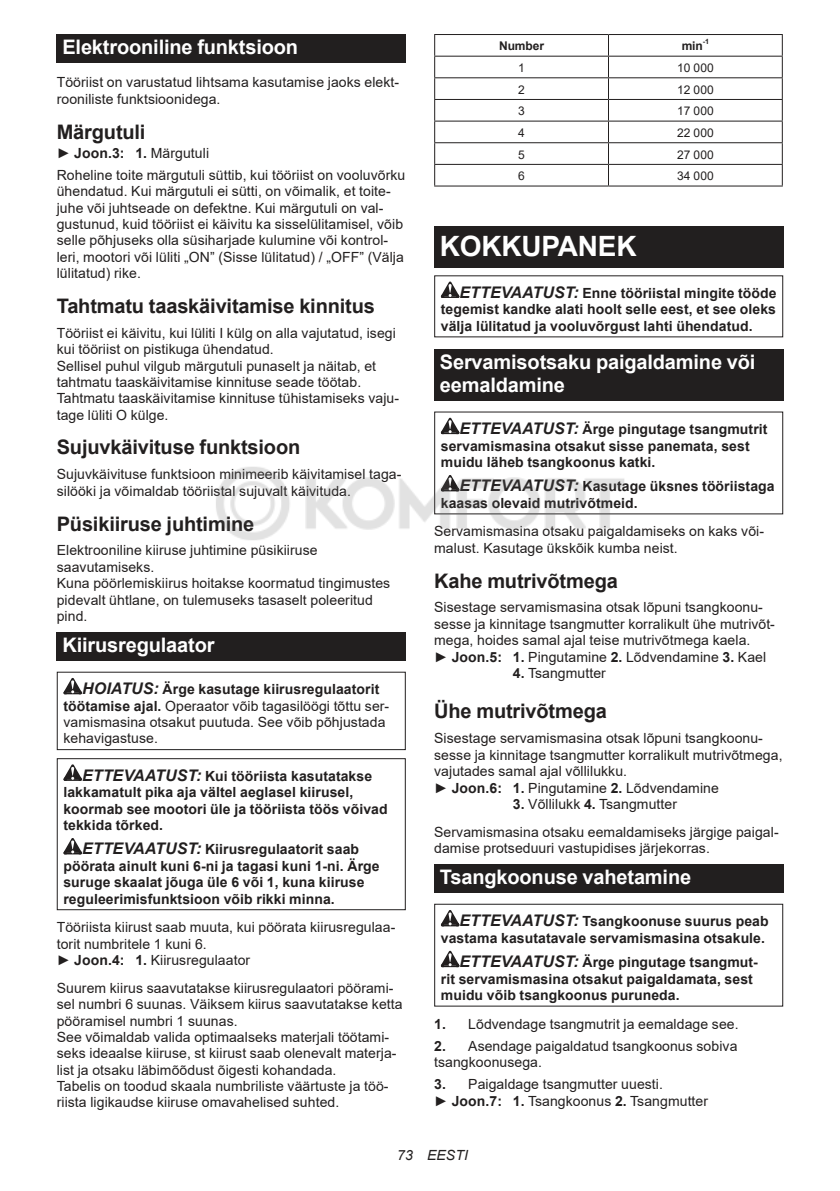
<style>
.page{position:relative;width:840px;height:1191px;background:#fff}
.page>*{position:absolute;margin:0;border:0;box-sizing:border-box;transform-origin:0 0}
.t1{font:700 28px "Arial";letter-spacing:-.01em;color:#fff}
.t2{font:700 20px "Arial";letter-spacing:-.01em;color:#221f1f}
.t3{font:700 20px/23.4px "Arial";letter-spacing:-.01em;color:#fff}
.t4{font:14px/16.4px "Arial";letter-spacing:.005em;color:#221f1f}
.t5{font:700 14px/16.4px "Arial";letter-spacing:.005em;color:#221f1f}
.t6{font:italic 14px "Arial";letter-spacing:.005em;color:#221f1f}
.t7{font:12px "Arial";letter-spacing:.005em;color:#221f1f}
.t8{font:700 12px "Arial";letter-spacing:-.01em;color:#221f1f}
.t9{font:700 7.2px "Arial";color:#221f1f}
.s1{font-weight:700}
.s2{font-weight:700;font-style:italic;font-size:16px}
.s3{font-style:italic;font-size:16px}
</style>
<div class="page">
<div style="left:57px;top:34px;width:348px;height:29px;background:#221f1f"></div>
<div style="left:57px;top:632px;width:348px;height:29px;background:#221f1f"></div>
<svg style="left:63px;top:678px;width:19px;height:16px"></svg>
<div style="left:57px;top:671px;width:348px;height:79px;border:1px solid #221f1f"></div>
<svg style="left:63px;top:764px;width:19px;height:16px"></svg>
<svg style="left:63px;top:838px;width:19px;height:16px"></svg>
<div style="left:57px;top:758px;width:348px;height:152px;border:1px solid #221f1f"></div>
<hr style="left:434px;top:34px;width:174px;height:1px;background:#221f1f">
<hr style="left:608px;top:34px;width:174px;height:1px;background:#221f1f">
<hr style="left:434px;top:56px;width:174px;height:1px;background:#221f1f">
<hr style="left:608px;top:56px;width:174px;height:1px;background:#221f1f">
<hr style="left:434px;top:77px;width:174px;height:1px;background:#221f1f">
<hr style="left:608px;top:77px;width:174px;height:1px;background:#221f1f">
<hr style="left:434px;top:99px;width:174px;height:1px;background:#221f1f">
<hr style="left:608px;top:99px;width:174px;height:1px;background:#221f1f">
<hr style="left:434px;top:121px;width:174px;height:1px;background:#221f1f">
<hr style="left:608px;top:121px;width:174px;height:1px;background:#221f1f">
<hr style="left:434px;top:142px;width:174px;height:1px;background:#221f1f">
<hr style="left:608px;top:142px;width:174px;height:1px;background:#221f1f">
<hr style="left:434px;top:164px;width:174px;height:1px;background:#221f1f">
<svg style="left:434px;top:35px;width:1px;height:150px"></svg>
<hr style="left:608px;top:164px;width:174px;height:1px;background:#221f1f">
<svg style="left:781px;top:35px;width:1px;height:150px"></svg>
<hr style="left:434px;top:185px;width:174px;height:1px;background:#221f1f">
<hr style="left:608px;top:185px;width:174px;height:1px;background:#221f1f">
<div style="left:434px;top:226px;width:348px;height:41px;background:#221f1f"></div>
<svg style="left:440px;top:281px;width:19px;height:17px"></svg>
<div style="left:434px;top:349px;width:348px;height:51px;background:#221f1f"></div>
<svg style="left:440px;top:418px;width:19px;height:16px"></svg>
<div style="left:434px;top:864px;width:348px;height:29px;background:#221f1f"></div>
<svg style="left:440px;top:910px;width:19px;height:16px"></svg>
<svg style="left:440px;top:950px;width:19px;height:17px"></svg>
<div style="left:434px;top:903px;width:348px;height:103px;border:1px solid #221f1f"></div>
<img style="left:216px;top:457px;width:413px;height:83px">
<h2 class="t3" style="left:62px;top:37px;width:237px">Elektrooniline funktsioon</h2>
<p class="t4" style="left:57px;top:74px;width:343px">Tööriist on varustatud lihtsama kasutamise jaoks elekt&shy;rooniliste funktsioonidega.</p>
<h2 class="t2" style="left:57px;top:124px;width:90px">Märgutuli</h2>
<p class="t4" style="left:57px;top:142px;width:350px;line-height:22px">► <span class="s1">Joon.3: 1.</span> Märgutuli<br>Roheline toite märgutuli süttib, kui tööriist on vooluvõrku</p>
<p class="t4" style="left:57px;top:183px;width:348px">ühendatud. Kui märgutuli ei sütti, on võimalik, et toite&shy;juhe või juhtseade on defektne. Kui märgutuli on val&shy;gustunud, kuid tööriist ei käivitu ka sisselülitamisel, võib selle põhjuseks olla süsiharjade kulumine või kontrol&shy;leri, mootori või lüliti „ON” (Sisse lülitatud) / „OFF” (Välja lülitatud) rike.</p>
<h2 class="t2" style="left:57px;top:298px;width:319px">Tahtmatu taaskäivitamise kinnitus</h2>
<p class="t4" style="left:57px;top:324px;width:343px">Tööriist ei käivitu, kui lüliti I külg on alla vajutatud, isegi kui tööriist on pistikuga ühendatud.<br>Sellisel puhul vilgub märgutuli punaselt ja näitab, et tahtmatu taaskäivitamise kinnituse seade töötab.<br>Tahtmatu taaskäivitamise kinnituse tühistamiseks vaju&shy;tage lüliti O külge.</p>
<h2 class="t2" style="left:57px;top:439px;width:245px">Sujuvkäivituse funktsioon</h2>
<p class="t4" style="left:57px;top:466px;width:346px">Sujuvkäivituse funktsioon minimeerib käivitamisel taga&shy;silööki ja võimaldab tööriistal sujuvalt käivituda.</p>
<h2 class="t2" style="left:57px;top:515px;width:199px">Püsikiiruse juhtimine</h2>
<p class="t4" style="left:57px;top:542px;width:335px">Elektrooniline kiiruse juhtimine püsikiiruse saavutamiseks.<br>Kuna pöörlemiskiirus hoitakse koormatud tingimustes pidevalt ühtlane, on tulemuseks tasaselt poleeritud pind.</p>
<h2 class="t3" style="left:62px;top:635px;width:154px">Kiirusregulaator</h2>
<p class="t4" style="left:63px;top:681px;width:327px;text-indent:19px"><span class="s2">HOIATUS:</span> <span class="s1">Ärge kasutage kiirusregulaatorit töötamise ajal.</span> Operaator võib tagasilöögi tõttu ser&shy;vamismasina otsakut puutuda. See võib põhjustada kehavigastuse.</p>
<p class="t5" style="left:63px;top:769px;width:325px;text-indent:19px"><span class="s3">ETTEVAATUST:</span> Kui tööriista kasutatakse lakkamatult pika aja vältel aeglasel kiirusel, koormab see mootori üle ja tööriista töös võivad tekkida tõrked.</p>
<p class="t5" style="left:63px;top:842px;width:317px;text-indent:19px"><span class="s3">ETTEVAATUST:</span> Kiirusregulaatorit saab pöörata ainult kuni 6-ni ja tagasi kuni 1-ni. Ärge suruge skaalat jõuga üle 6 või 1, kuna kiiruse reguleerimisfunktsioon võib rikki minna.</p>
<p class="t4" style="left:57px;top:919px;width:340px">Tööriista kiirust saab muuta, kui pöörata kiirusregulaa&shy;torit numbritele 1 kuni 6.<br>► <span class="s1">Joon.4: 1.</span> Kiirusregulaator</p>
<p class="t4" style="left:57px;top:980px;width:347px">Suurem kiirus saavutatakse kiirusregulaatori pöörami&shy;sel numbri 6 suunas. Väiksem kiirus saavutatakse ketta pööramisel numbri 1 suunas.<br>See võimaldab valida optimaalseks materjali töötami&shy;seks ideaalse kiiruse, st kiirust saab olenevalt materja&shy;list ja otsaku läbimõõdust õigesti kohandada.<br>Tabelis on toodud skaala numbriliste väärtuste ja töö&shy;riista ligikaudse kiiruse omavahelised suhted.</p>
<p class="t8" style="left:499px;top:41px;width:46px">Number</p>
<p class="t8" style="left:681px;top:41px;width:23px">min</p>
<p class="t9" style="left:702px;top:39px;width:8px">-1</p>
<p class="t7" style="left:518px;top:63px;width:8px">1</p>
<p class="t7" style="left:676px;top:63px;width:38px">10 000</p>
<p class="t7" style="left:518px;top:85px;width:8px">2</p>
<p class="t7" style="left:676px;top:85px;width:38px">12 000</p>
<p class="t7" style="left:518px;top:106px;width:8px">3</p>
<p class="t7" style="left:676px;top:106px;width:38px">17 000</p>
<p class="t7" style="left:518px;top:128px;width:8px">4</p>
<p class="t7" style="left:676px;top:128px;width:38px">22 000</p>
<p class="t7" style="left:518px;top:146px;width:8px">5</p>
<p class="t7" style="left:676px;top:150px;width:38px">27 000</p>
<p class="t7" style="left:518px;top:171px;width:8px">6</p>
<p class="t7" style="left:676px;top:171px;width:38px">34 000</p>
<h1 class="t1" style="left:439px;top:235px;width:198px">KOKKUPANEK</h1>
<p class="t5" style="left:440px;top:286px;width:337px;text-align:justify;text-indent:19px"><span class="s3">ETTEVAATUST:</span> Enne tööriistal mingite tööde tegemist kandke alati hoolt selle eest, et see oleks välja lülitatud ja vooluvõrgust lahti ühendatud.</p>
<h2 class="t3" style="left:439px;top:351px;width:317px">Servamisotsaku paigaldamine või eemaldamine</h2>
<p class="t5" style="left:440px;top:422px;width:328px;text-indent:19px"><span class="s3">ETTEVAATUST:</span> Ärge pingutage tsangmutrit servamismasina otsakut sisse panemata, sest muidu läheb tsangkoonus katki.</p>
<p class="t5" style="left:440px;top:479px;width:335px;text-indent:19px"><span class="s3">ETTEVAATUST:</span> Kasutage üksnes tööriistaga kaasas olevaid mutrivõtmeid.</p>
<p class="t4" style="left:434px;top:524px;width:331px">Servamismasina otsaku paigaldamiseks on kaks või&shy;malust. Kasutage ükskõik kumba neist.</p>
<h2 class="t2" style="left:434px;top:572px;width:185px">Kahe mutrivõtmega</h2>
<p class="t4" style="left:434px;top:600px;width:342px">Sisestage servamismasina otsak lõpuni tsangkoonu&shy;sesse ja kinnitage tsangmutter korralikult ühe mutrivõt&shy;mega, hoides samal ajal teise mutrivõtmega kaela.<br>► <span class="s1">Joon.5: 1.</span> Pingutamine <span class="s1">2.</span> Lõdvendamine <span class="s1">3.</span> Kael</p>
<p class="t4" style="left:512px;top:666px;width:94px"><span class="s1">4.</span> Tsangmutter</p>
<h2 class="t2" style="left:434px;top:703px;width:174px">Ühe mutrivõtmega</h2>
<p class="t4" style="left:434px;top:731px;width:349px">Sisestage servamismasina otsak lõpuni tsangkoonu&shy;sesse ja kinnitage tsangmutter korralikult mutrivõtmega, vajutades samal ajal võllilukku.<br>► <span class="s1">Joon.6: 1.</span> Pingutamine <span class="s1">2.</span> Lõdvendamine</p>
<p class="t4" style="left:434px;top:791px;width:346px;line-height:27.8px;text-indent:79px"><span class="s1">3.</span> Võllilukk <span class="s1">4.</span> Tsangmutter<br>Servamismasina otsaku eemaldamiseks järgige paigal-</p>
<p class="t4" style="left:434px;top:839px;width:277px">damise protseduuri vastupidises järjekorras.</p>
<h2 class="t3" style="left:439px;top:867px;width:253px">Tsangkoonuse vahetamine</h2>
<p class="t5" style="left:440px;top:914px;width:329px;text-align:right"><span class="s3">ETTEVAATUST:</span> Tsangkoonuse suurus peab vastama kasutatavale servamismasina otsakule.</p>
<p class="t5" style="left:440px;top:955px;width:318px;text-indent:19px"><span class="s3">ETTEVAATUST:</span> Ärge pingutage tsangmut&shy;rit servamismasina otsakut paigaldamata, sest muidu võib tsangkoonus puruneda.</p>
<p class="t4" style="left:434px;top:1015px;width:306px"><span class="s1">1.</span> Lõdvendage tsangmutrit ja eemaldage see.</p>
<p class="t4" style="left:434px;top:1037px;width:304px"><span class="s1">2.</span> Asendage paigaldatud tsangkoonus sobiva tsangkoonusega.</p>
<p class="t4" style="left:434px;top:1077px;width:275px"><span class="s1">3.</span> Paigaldage tsangmutter uuesti.<br>► <span class="s1">Joon.7: 1.</span> Tsangkoonus <span class="s1">2.</span> Tsangmutter</p>
<p class="t6" style="left:397px;top:1147px;width:72px">73 EESTI</p>
</div>
